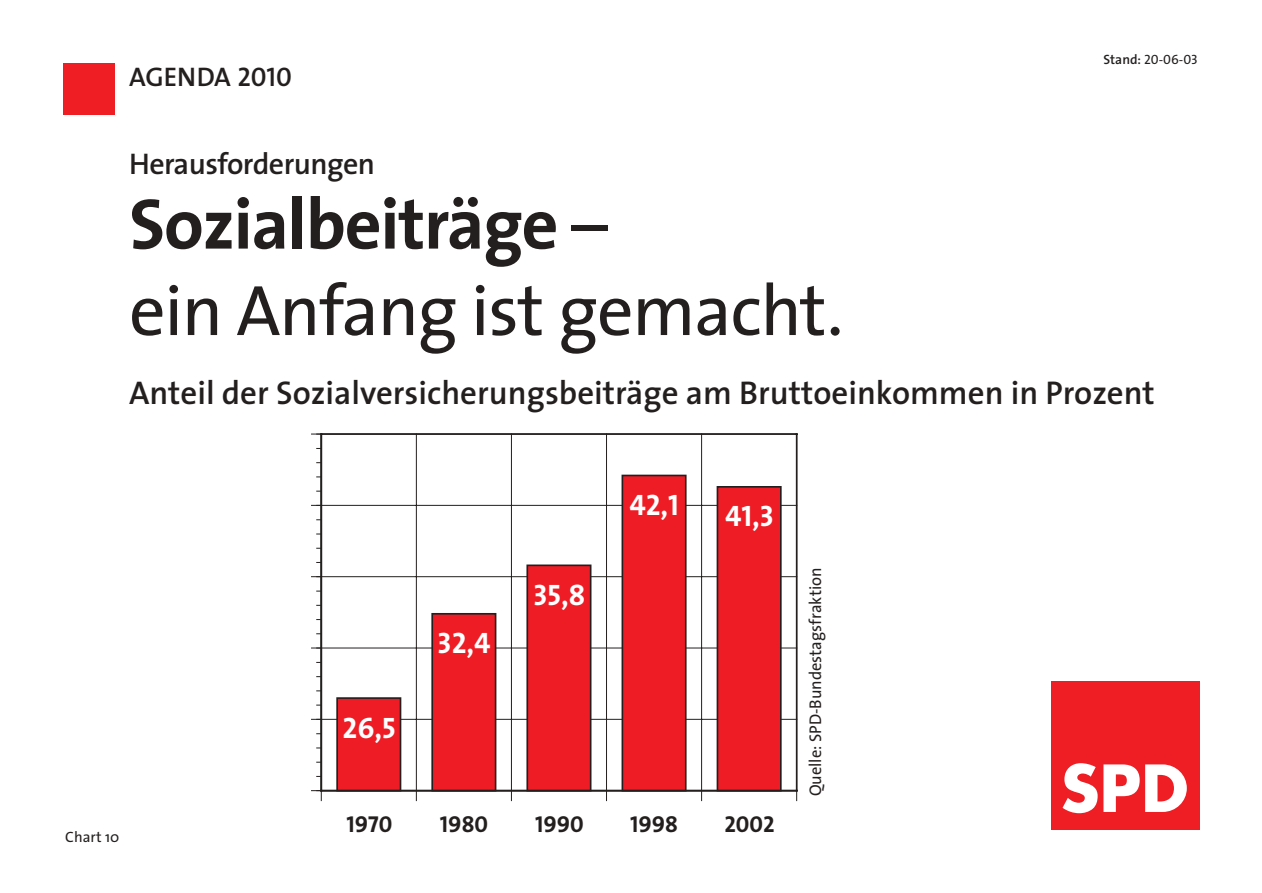
<style>
.page{position:relative;width:1262px;height:893px;background:#fff}
.page>*{position:absolute;margin:0;border:0;box-sizing:border-box;transform-origin:0 0}
.t1{font:72px/86.4px "The Sans";letter-spacing:-.02em;color:#231f1f}
.t2{font:700 63px "Futura";color:#fff}
.t3{font:600 33px "The Sans";color:#231f1f}
.t4{font:600 30px "The Sans";letter-spacing:-.02em;color:#231f1f}
.t5{font:29.7px "The Sans Bold Caps";color:#fff}
.t6{font:27px "The Sans Semi Bold Caps";color:#231f1f}
.t7{font:23.1px "The Sans Bold Caps";color:#231f1f}
.t8{font:16.95px "The Sans";color:#231f1f}
.t9{font:15px "The Sans";color:#231f1f}
.t10{font:13.5px "The Sans Caps";color:#231f1f}
.s1{font-weight:700}
.s2{font-family:"The Sans";font-weight:600}
</style>
<div class="page">
<div style="left:64px;top:64px;width:51px;height:51px;background:#ee1e24"></div>
<div style="left:1050px;top:680px;width:149px;height:149px;background:#ee1e24"></div>
<hr style="left:320px;top:433px;width:477px;height:2px;background:#231f1f">
<hr style="left:321px;top:719px;width:476px;height:1px;background:#231f1f">
<hr style="left:321px;top:647px;width:476px;height:1px;background:#231f1f">
<hr style="left:321px;top:576px;width:476px;height:1px;background:#231f1f">
<hr style="left:321px;top:505px;width:476px;height:1px;background:#231f1f">
<hr style="left:416px;top:433px;width:1px;height:358px;background:#231f1f">
<hr style="left:511px;top:433px;width:1px;height:358px;background:#231f1f">
<hr style="left:606px;top:433px;width:1px;height:358px;background:#231f1f">
<hr style="left:701px;top:433px;width:1px;height:358px;background:#231f1f">
<hr style="left:796px;top:433px;width:1px;height:358px;background:#231f1f">
<div style="left:337px;top:698px;width:63px;height:92px;background:#ee1c24"></div>
<div style="left:336px;top:697px;width:65px;height:94px;border:2px solid #231f1f"></div>
<div style="left:432px;top:613px;width:63px;height:177px;background:#ee1c24"></div>
<div style="left:431px;top:613px;width:65px;height:178px;border:2px solid #231f1f"></div>
<div style="left:527px;top:565px;width:63px;height:225px;background:#ee1c24"></div>
<div style="left:526px;top:564px;width:65px;height:227px;border:2px solid #231f1f"></div>
<div style="left:622px;top:475px;width:63px;height:315px;background:#ee1c24"></div>
<div style="left:621px;top:474px;width:65px;height:317px;border:2px solid #231f1f"></div>
<div style="left:717px;top:487px;width:64px;height:303px;background:#ee1c24"></div>
<div style="left:716px;top:486px;width:65px;height:305px;border:2px solid #231f1f"></div>
<svg style="left:311px;top:433px;width:9px;height:2px"></svg>
<svg style="left:311px;top:790px;width:11px;height:11px"></svg>
<hr style="left:320px;top:433px;width:2px;height:358px;background:#231f1f">
<hr style="left:320px;top:789px;width:477px;height:2px;background:#231f1f">
<p class="t6" style="left:129px;top:60px;width:164px">AGENDA 2010</p>
<p class="t4" style="left:129px;top:153px;width:247px">Herausforderungen</p>
<h1 class="t1" style="left:129px;top:188px;width:715px"><span class="s1">Sozialbeiträge</span> –<br>ein Anfang ist gemacht.</h1>
<p class="t10" style="left:1103px;top:51px;width:96px"><span class="s2">Stand:</span> 20-06-03</p>
<p class="t3" style="left:129px;top:381px;width:1027px">Anteil der Sozialversicherungsbeiträge am Bruttoeinkommen in Prozent</p>
<p class="t9" style="left:65px;top:831px;width:56px">Chart 10</p>
<p class="t5" style="left:342px;top:710px;width:55px">26,5</p>
<p class="t5" style="left:437px;top:625px;width:55px">32,4</p>
<p class="t5" style="left:533px;top:577px;width:54px">35,8</p>
<p class="t5" style="left:629px;top:487px;width:51px">42,1</p>
<p class="t5" style="left:725px;top:499px;width:50px">41,3</p>
<p class="t7" style="left:346px;top:810px;width:47px">1970</p>
<p class="t7" style="left:440px;top:810px;width:50px">1980</p>
<p class="t7" style="left:535px;top:810px;width:50px">1990</p>
<p class="t7" style="left:630px;top:810px;width:50px">1998</p>
<p class="t7" style="left:724px;top:810px;width:52px">2002</p>
<p class="t8" style="left:809px;top:796px;width:230px;rotate:-90deg">Quelle: SPD-Bundestagsfraktion</p>
<h2 class="t2" style="left:1060px;top:759px;width:129px">SPD</h2>
</div>
